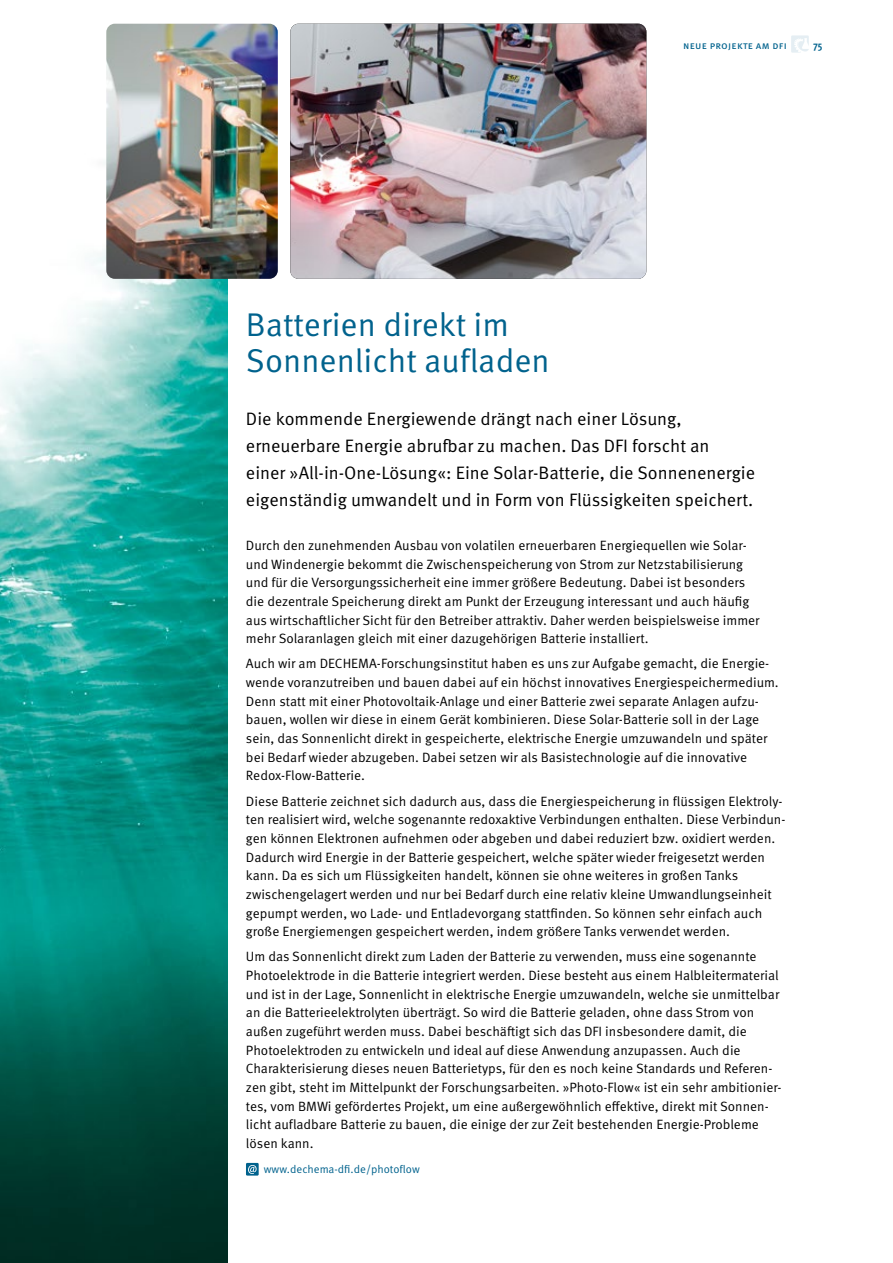
<style>
.page{position:relative;width:893px;height:1263px;background:#fff}
.page>*{position:absolute;margin:0;border:0;box-sizing:border-box;transform-origin:0 0}
.t1{font:32.85px/35.8px "Meta OT Norm";color:#00628d}
.t2{font:18px/27px "Meta OT Norm";color:#000}
.t3{font:13.5px/18.8px "Meta OT Norm";color:#000}
.t4{font:11.1px "Meta OT Norm";color:#00628d}
.t5{font:10.5px "Meta OT";letter-spacing:.02em;color:#00628d}
.t6{font:700 condensed 10.5px "Meta OT";color:#00628d}
</style>
<div class="page">
<img style="left:0;top:23px;width:228px;height:1240px">
<svg style="left:791px;top:35px;width:18px;height:18px"></svg>
<div style="left:246px;top:1163px;width:13px;height:12px;background:#00628d"></div>
<svg style="left:248px;top:1165px;width:9px;height:9px"></svg>
<img style="left:290px;top:24px;width:356px;height:255px">
<img style="left:106px;top:24px;width:172px;height:255px">
<p class="t5" style="left:683px;top:39px;width:105px">neue projekte am dfi</p>
<p class="t6" style="left:813px;top:39px;width:11px">75</p>
<h1 class="t1" style="left:246px;top:307px;width:305px">Batterien direkt im<br>Sonnenlicht aufladen</h1>
<p class="t2" style="left:246px;top:405px;width:511px">Die kommende Energiewende drängt nach einer Lösung, erneuerbare Energie abrufbar zu machen. Das DFI forscht an<br>einer »All-in-One-Lösung«: Eine Solar-Batterie, die Sonnenenergie eigenständig umwandelt und in Form von Flüssigkeiten speichert.</p>
<p class="t3" style="left:246px;top:536px;width:515px">Durch den zunehmenden Ausbau von volatilen erneuerbaren Energiequellen wie Solar&shy;und Windenergie bekommt die Zwischenspeicherung von Strom zur Netzstabilisierung und für die Versorgungssicherheit eine immer größere Bedeutung. Dabei ist besonders die dezentrale Speicherung direkt am Punkt der Erzeugung interessant und auch häufig aus wirtschaftlicher Sicht für den Betreiber attraktiv. Daher werden beispielsweise immer mehr Solaranlagen gleich mit einer dazugehörigen Batterie installiert.</p>
<p class="t3" style="left:246px;top:654px;width:534px">Auch wir am DECHEMA-Forschungsinstitut haben es uns zur Aufgabe gemacht, die Energie&shy;wende voranzutreiben und bauen dabei auf ein höchst innovatives Energiespeichermedium.<br>Denn statt mit einer Photovoltaik-Anlage und einer Batterie zwei separate Anlagen aufzu&shy;bauen, wollen wir diese in einem Gerät kombinieren. Diese Solar-Batterie soll in der Lage sein, das Sonnenlicht direkt in gespeicherte, elektrische Energie umzuwandeln und später bei Bedarf wieder abzugeben. Dabei setzen wir als Basistechnologie auf die innovative Redox-Flow-Batterie.</p>
<p class="t3" style="left:246px;top:792px;width:541px">Diese Batterie zeichnet sich dadurch aus, dass die Energiespeicherung in flüssigen Elektroly&shy;ten realisiert wird, welche sogenannte redoxaktive Verbindungen enthalten. Diese Verbindun&shy;gen können Elektronen aufnehmen oder abgeben und dabei reduziert bzw. oxidiert werden.<br>Dadurch wird Energie in der Batterie gespeichert, welche später wieder freigesetzt werden kann. Da es sich um Flüssigkeiten handelt, können sie ohne weiteres in großen Tanks zwischengelagert werden und nur bei Bedarf durch eine relativ kleine Umwandlungseinheit gepumpt werden, wo Lade- und Entladevorgang stattfinden. So können sehr einfach auch große Energiemengen gespeichert werden, indem größere Tanks verwendet werden.</p>
<p class="t3" style="left:246px;top:947px;width:537px">Um das Sonnenlicht direkt zum Laden der Batterie zu verwenden, muss eine sogenannte Photoelektrode in die Batterie integriert werden. Diese besteht aus einem Halbleitermaterial und ist in der Lage, Sonnenlicht in elektrische Energie umzuwandeln, welche sie unmittelbar an die Batterieelektrolyten überträgt. So wird die Batterie geladen, ohne dass Strom von außen zugeführt werden muss. Dabei beschäftigt sich das DFI insbesondere damit, die Photoelektroden zu entwickeln und ideal auf diese Anwendung anzupassen. Auch die Charakterisierung dieses neuen Batterietyps, für den es noch keine Standards und Referen&shy;zen gibt, steht im Mittelpunkt der Forschungsarbeiten. »Photo-Flow« ist ein sehr ambitionier&shy;tes, vom BMWi gefördertes Projekt, um eine außergewöhnlich effektive, direkt mit Sonnen&shy;licht aufladbare Batterie zu bauen, die einige der zur Zeit bestehenden Energie-Probleme lösen kann.</p>
<p class="t4" style="left:264px;top:1163px;width:157px">www.dechema-dfi.de/photoflow</p>
</div>
